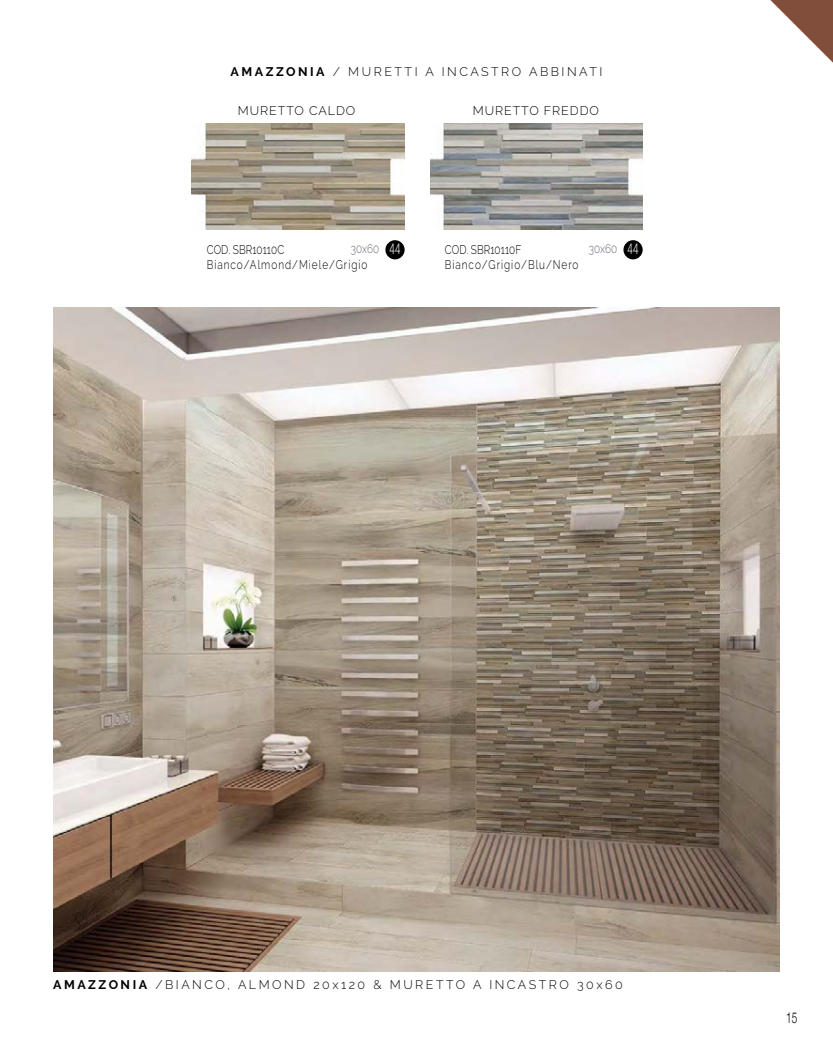
<style>
.page{position:relative;width:833px;height:1053px;background:#fff}
.page>*{position:absolute;margin:0;border:0;box-sizing:border-box;transform-origin:0 0}
.t1{font:300 15px "Helvetica Neue";color:#000;scale:.67 1}
.t2{font:300 12.5px "Raleway";letter-spacing:.2em;color:#000}
.t3{font:300 12.5px/15px "Raleway";letter-spacing:.1em;color:#000;scale:.8 1}
.t4{font:300 12.5px "Raleway";letter-spacing:.075em;color:#000}
.t5{font:300 12.5px "Raleway";color:#666a75;scale:.8 1}
.s1{font-weight:700}
.s2{font-family:"Helvetica Neue";font-size:15px;color:#fff}
</style>
<div class="page">
<div style="left:385px;top:240px;width:19px;height:19px;background:#000;border-radius:50%"></div>
<img style="left:192px;top:123px;width:212px;height:106px">
<div style="left:623px;top:240px;width:19px;height:19px;background:#000;border-radius:50%"></div>
<img style="left:430px;top:123px;width:212px;height:106px">
<img style="left:53px;top:307px;width:727px;height:664px">
<svg style="left:770px;top:0;width:63px;height:63px"></svg>
<p class="t2" style="left:231px;top:64px;width:373px"><span class="s1">AMAZZONIA</span> / MURETTI A INCASTRO ABBINATI</p>
<p class="t4" style="left:238px;top:104px;width:119px">MURETTO CALDO</p>
<p class="t4" style="left:473px;top:104px;width:128px">MURETTO FREDDO</p>
<p class="t5" style="left:351px;top:241px;width:64px">30x60 <span class="s2">44</span></p>
<p class="t3" style="left:207px;top:242px;width:202px">COD. SBR10110C<br>Bianco/Almond/Miele/Grigio</p>
<p class="t3" style="left:445px;top:242px;width:169px">COD. SBR10110F<br>Bianco/Grigio/Blu/Nero</p>
<p class="t5" style="left:589px;top:241px;width:64px">30x60 <span class="s2">44</span></p>
<p class="t2" style="left:53px;top:977px;width:571px"><span class="s1">AMAZZONIA</span> /BIANCO, ALMOND 20x120 &amp; MURETTO A INCASTRO 30x60</p>
<p class="t1" style="left:786px;top:1005px;width:18px">15</p>
</div>
